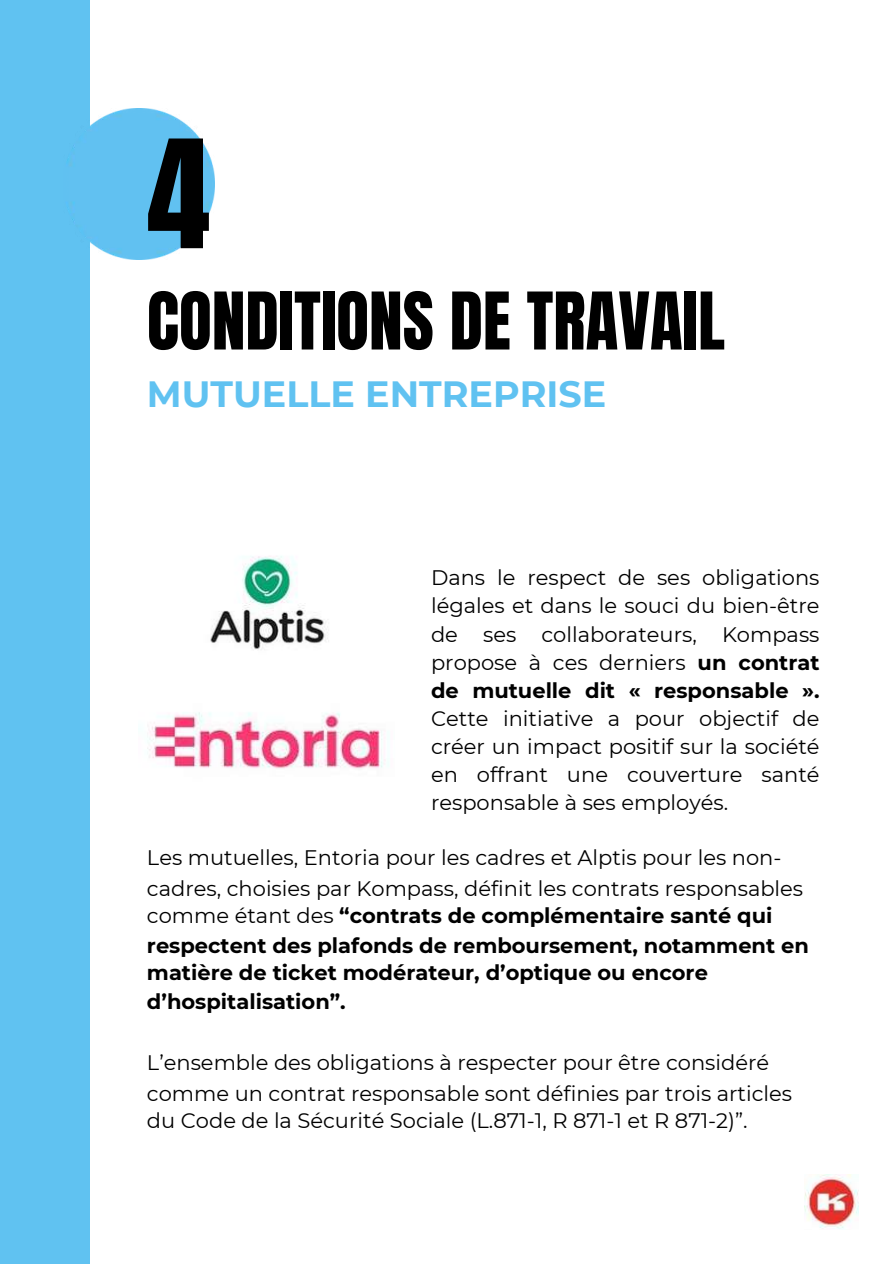
<style>
.page{position:relative;width:894px;height:1264px;background:#fff}
.page>*{position:absolute;margin:0;border:0;box-sizing:border-box;transform-origin:0 0}
.t1{font:127.5px "Anton";color:#000}
.t2{font:67.5px "Anton";color:#000}
.t3{font:700 36.45px "Montserrat";color:#60c2f1}
.t4{font:21px/28.2px "Montserrat";color:#000;text-align:justify}
.t5{font:700 21px/29.2px "Montserrat";color:#000}
.s1{font-weight:700}
.s2{font-weight:400}
</style>
<div class="page">
<div style="left:0;top:0;width:89px;height:1263px;background:#60c2f1"></div>
<img style="left:804px;top:1174px;width:54px;height:55px">
<img style="left:66px;top:109px;width:148px;height:150px">
<img style="left:210px;top:556px;width:118px;height:94px">
<img style="left:147px;top:712px;width:242px;height:57px">
<h1 class="t1" style="left:147px;top:103px;width:64px">4</h1>
<h2 class="t2" style="left:147px;top:273px;width:579px">CONDITIONS DE TRAVAIL</h2>
<h3 class="t3" style="left:147px;top:371px;width:460px">MUTUELLE ENTREPRISE</h3>
<p class="t4" style="left:431px;top:563px;width:390px">Dans le respect de ses obligations légales et dans le souci du bien-être de ses collaborateurs, Kompass propose à ces derniers <span class="s1">un contrat de mutuelle dit « responsable ».</span></p>
<p class="t4" style="left:431px;top:704px;width:390px">Cette initiative a pour objectif de créer un impact positif sur la société en offrant une couverture santé responsable à ses employés.</p>
<p class="t4" style="left:147px;top:841px;width:657px;line-height:31.5px">Les mutuelles, Entoria pour les cadres et Alptis pour les non&shy;cadres, choisies par Kompass, définit les contrats responsables</p>
<p class="t5" style="left:147px;top:901px;width:663px"><span class="s2">comme étant des</span> “contrats de complémentaire santé qui respectent des plafonds de remboursement, notamment en</p>
<p class="t5" style="left:147px;top:957px;width:562px">matière de ticket modérateur, d’optique ou encore d’hospitalisation”.</p>
<p class="t4" style="left:147px;top:1046px;width:646px;line-height:31.5px">L’ensemble des obligations à respecter pour être considéré comme un contrat responsable sont définies par trois articles</p>
<p class="t4" style="left:147px;top:1106px;width:602px">du Code de la Sécurité Sociale (L.871-1, R 871-1 et R 871-2)”.</p>
</div>
